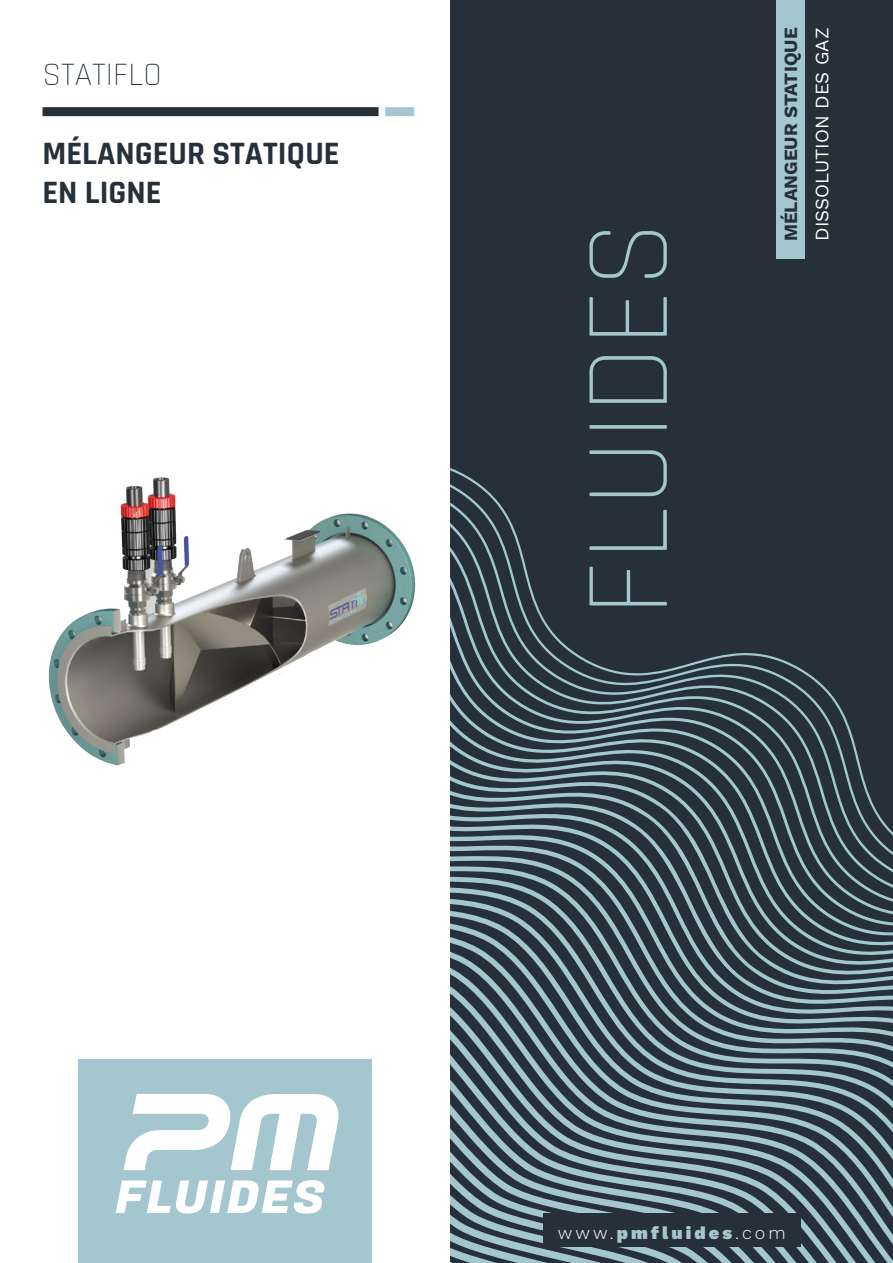
<style>
.page{position:relative;width:893px;height:1263px;background:#fff}
.page>*{position:absolute;margin:0;border:0;box-sizing:border-box;transform-origin:0 0}
.t1{font:300 120.3px "Rajdhani";color:#a4c7cf}
.Titre{font:700 33px "Rajdhani";color:#25303b}
.t2{font:300 33px "Rajdhani";color:#25303b}
.t3{font:700 18.75px "Work Sans";color:#25303b}
.t4{font:18.75px "Work Sans";color:#fff}
.t5{font:900 18px "Work Sans";letter-spacing:.175em;color:#a4c7cf}
.s1{font-weight:300;color:#fff}
</style>
<div class="page">
<div style="left:78px;top:1059px;width:294px;height:204px;background:#a4c7cf"></div>
<svg style="left:124px;top:1094px;width:215px;height:76px"></svg>
<svg style="left:116px;top:1180px;width:208px;height:33px"></svg>
<div style="left:451px;top:0;width:442px;height:1263px;background:#25303b"></div>
<svg style="left:452px;top:617px;width:439px;height:646px"></svg>
<svg style="left:452px;top:628px;width:427px;height:635px"></svg>
<svg style="left:452px;top:639px;width:416px;height:624px"></svg>
<svg style="left:452px;top:649px;width:404px;height:614px"></svg>
<svg style="left:452px;top:660px;width:392px;height:603px"></svg>
<svg style="left:452px;top:671px;width:381px;height:592px"></svg>
<svg style="left:452px;top:682px;width:369px;height:581px"></svg>
<svg style="left:452px;top:692px;width:358px;height:571px"></svg>
<svg style="left:452px;top:703px;width:346px;height:560px"></svg>
<svg style="left:452px;top:714px;width:334px;height:549px"></svg>
<svg style="left:452px;top:725px;width:323px;height:538px"></svg>
<svg style="left:452px;top:736px;width:311px;height:527px"></svg>
<svg style="left:452px;top:746px;width:300px;height:517px"></svg>
<svg style="left:452px;top:757px;width:288px;height:506px"></svg>
<svg style="left:452px;top:768px;width:276px;height:495px"></svg>
<svg style="left:452px;top:779px;width:265px;height:484px"></svg>
<svg style="left:452px;top:789px;width:253px;height:474px"></svg>
<svg style="left:452px;top:800px;width:242px;height:463px"></svg>
<svg style="left:452px;top:811px;width:230px;height:452px"></svg>
<svg style="left:452px;top:822px;width:219px;height:441px"></svg>
<svg style="left:452px;top:832px;width:207px;height:431px"></svg>
<svg style="left:452px;top:843px;width:195px;height:420px"></svg>
<svg style="left:452px;top:854px;width:184px;height:409px"></svg>
<svg style="left:452px;top:865px;width:172px;height:398px"></svg>
<svg style="left:452px;top:875px;width:161px;height:388px"></svg>
<svg style="left:452px;top:886px;width:149px;height:377px"></svg>
<svg style="left:451px;top:897px;width:138px;height:366px"></svg>
<svg style="left:451px;top:908px;width:127px;height:355px"></svg>
<div style="left:543px;top:1213px;width:257px;height:34px;background:#25303b"></div>
<div style="left:776px;top:0;width:29px;height:259px;background:#a4c7cf"></div>
<div style="left:43px;top:107px;width:336px;height:9px;background:#25303b"></div>
<div style="left:385px;top:107px;width:29px;height:9px;background:#a4c7cf"></div>
<div style="left:0;top:358px;width:452px;height:541px;background:#000;opacity:.06"></div>
<p class="t2" style="left:43px;top:56px;width:121px">STATIFLO</p>
<p class="Titre" style="left:43px;top:134px;width:299px">MÉLANGEUR STATIQUE</p>
<p class="Titre" style="left:43px;top:173px;width:121px">EN LIGNE</p>
<h1 class="t1" style="left:561px;top:616px;width:398px;rotate:-90deg">FLUIDES</h1>
<p class="t3" style="left:780px;top:241px;width:215px;rotate:-90deg">MÉLANGEUR STATIQUE</p>
<p class="t4" style="left:808px;top:241px;width:215px;rotate:-90deg">DISSOLUTION DES GAZ</p>
<p class="t5" style="left:558px;top:1219px;width:230px"><span class="s1">www.</span>pmfluides<span class="s1">.com</span></p>
</div>
